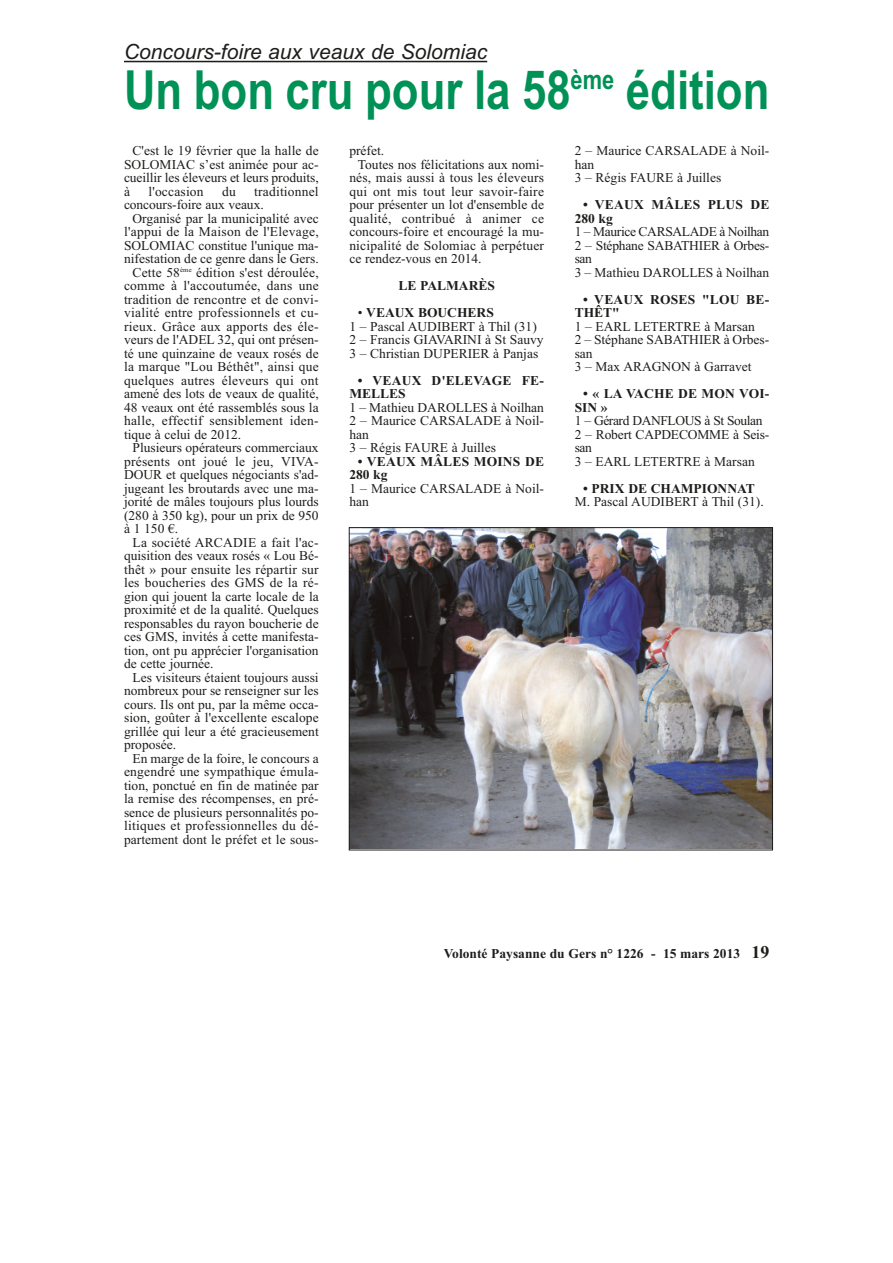
<style>
.page{position:relative;width:893px;height:1263px;background:#fff}
.page>*{position:absolute;margin:0;border:0;box-sizing:border-box;transform-origin:0 0}
.t1{font:700 54px "Arial";color:#009156;scale:.81 1}
.t2{font:italic 21px "Arial";color:#1d1d1b}
.t3{font:13.5px/13.5px "Times New Roman";color:#1d1d1b}
.t4{font:13.5px "Times New Roman";letter-spacing:.02em;color:#1d1d1b}
.t5{font:700 13.5px/13.5px "Times New Roman";color:#1d1d1b}
.t6{font:700 13.5px/13.5px "Times New Roman";letter-spacing:.02em;color:#1d1d1b}
.s1{font-weight:700}
.s2{font-size:18px}
</style>
<div class="page">
<hr style="left:124px;top:61px;width:363px;height:1px;background:#1d1d1b">
<img style="left:351px;top:529px;width:419px;height:319px">
<div style="left:349px;top:527px;width:423px;height:323px;border:1px solid #1d1d1b"></div>
<h2 class="t2" style="left:124px;top:44px;width:364px">Concours-foire aux veaux de Solomiac</h2>
<h1 class="t1" style="left:124px;top:70px;width:798px">Un bon cru pour la 58<sup>ème</sup> édition</h1>
<p class="t3" style="left:124px;top:145px;width:196px;text-align:justify;text-indent:9px">C'est le 19 février que la halle de SOLOMIAC s’est animée pour ac&shy;cueillir les éleveurs et leurs produits, à</p>
<p class="t3" style="left:124px;top:186px;width:196px;text-indent:130px">traditionnel concours-foire aux veaux.</p>
<p class="t3" style="left:132px;top:213px;width:188px">Organisé par la municipalité avec</p>
<p class="t4" style="left:124px;top:227px;width:196px">l'appui de la Maison de l'Elevage,</p>
<p class="t3" style="left:124px;top:240px;width:196px">SOLOMIAC constitue l'unique ma-</p>
<p class="t3" style="left:124px;top:253px;width:196px">nifestation de ce genre dans le Gers.</p>
<p class="t3" style="left:132px;top:267px;width:188px">Cette 58<sup>ème</sup> édition s'est déroulée,</p>
<p class="t4" style="left:124px;top:281px;width:196px">comme à l'accoutumée, dans une</p>
<p class="t3" style="left:124px;top:294px;width:196px">tradition de rencontre et de convi-</p>
<p class="t4" style="left:124px;top:308px;width:196px">vialité entre professionnels et cu-</p>
<p class="t4" style="left:124px;top:322px;width:196px">rieux. Grâce aux apports des éle-</p>
<p class="t3" style="left:124px;top:334px;width:196px">veurs de l'ADEL 32, qui ont présen-</p>
<p class="t3" style="left:124px;top:348px;width:196px">té une quinzaine de veaux rosés de</p>
<p class="t3" style="left:124px;top:361px;width:196px">la marque "Lou Béthêt", ainsi que</p>
<p class="t4" style="left:124px;top:376px;width:196px">quelques autres éleveurs qui ont</p>
<p class="t3" style="left:124px;top:388px;width:196px">amené des lots de veaux de qualité,</p>
<p class="t3" style="left:124px;top:402px;width:196px">48 veaux ont été rassemblés sous la</p>
<p class="t4" style="left:124px;top:416px;width:196px">halle, effectif sensiblement iden-</p>
<p class="t3" style="left:124px;top:429px;width:119px">tique à celui de 2012.</p>
<p class="t3" style="left:132px;top:442px;width:188px">Plusieurs opérateurs commerciaux</p>
<p class="t4" style="left:124px;top:457px;width:196px">présents ont joué le jeu, VIVA-</p>
<p class="t3" style="left:124px;top:469px;width:196px">DOUR et quelques négociants s'ad-</p>
<p class="t3" style="left:124px;top:483px;width:196px">jugeant les broutards avec une ma-</p>
<p class="t3" style="left:124px;top:496px;width:196px">jorité de mâles toujours plus lourds</p>
<p class="t3" style="left:124px;top:510px;width:196px">(280 à 350 kg), pour un prix de 950</p>
<p class="t3" style="left:124px;top:523px;width:56px">à 1 150 €.</p>
<p class="t4" style="left:132px;top:538px;width:188px">La société ARCADIE a fait l'ac-</p>
<p class="t3" style="left:124px;top:550px;width:196px">quisition des veaux rosés « Lou Bé-</p>
<p class="t4" style="left:124px;top:565px;width:196px">thêt » pour ensuite les répartir sur</p>
<p class="t4" style="left:124px;top:578px;width:196px">les boucheries des GMS de la ré-</p>
<p class="t3" style="left:124px;top:591px;width:196px">gion qui jouent la carte locale de la</p>
<p class="t3" style="left:124px;top:604px;width:196px">proximité et de la qualité. Quelques</p>
<p class="t3" style="left:124px;top:618px;width:196px">responsables du rayon boucherie de</p>
<p class="t3" style="left:124px;top:631px;width:196px">ces GMS, invités à cette manifesta-</p>
<p class="t3" style="left:124px;top:645px;width:196px">tion, ont pu apprécier l'organisation</p>
<p class="t3" style="left:124px;top:658px;width:91px">de cette journée.</p>
<p class="t3" style="left:132px;top:672px;width:188px">Les visiteurs étaient toujours aussi</p>
<p class="t3" style="left:124px;top:685px;width:196px">nombreux pour se renseigner sur les</p>
<p class="t3" style="left:124px;top:699px;width:196px">cours. Ils ont pu, par la même occa-</p>
<p class="t3" style="left:124px;top:712px;width:196px">sion, goûter à l'excellente escalope</p>
<p class="t3" style="left:124px;top:726px;width:196px">grillée qui leur a été gracieusement</p>
<p class="t3" style="left:124px;top:739px;width:54px">proposée.</p>
<p class="t3" style="left:132px;top:753px;width:188px">En marge de la foire, le concours a</p>
<p class="t3" style="left:124px;top:766px;width:196px">engendré une sympathique émula-</p>
<p class="t3" style="left:124px;top:780px;width:196px">tion, ponctué en fin de matinée par</p>
<p class="t3" style="left:124px;top:793px;width:196px">la remise des récompenses, en pré-</p>
<p class="t3" style="left:124px;top:807px;width:196px">sence de plusieurs personnalités po-</p>
<p class="t4" style="left:124px;top:821px;width:196px">litiques et professionnelles du dé-</p>
<p class="t3" style="left:124px;top:834px;width:196px">partement dont le préfet et le sous-</p>
<p class="t3" style="left:148px;top:186px;width:57px">l'occasion</p>
<p class="t3" style="left:222px;top:186px;width:15px">du</p>
<p class="t3" style="left:349px;top:145px;width:36px">préfet.</p>
<p class="t3" style="left:358px;top:159px;width:188px">Toutes nos félicitations aux nomi-</p>
<p class="t3" style="left:349px;top:172px;width:196px">nés, mais aussi à tous les éleveurs</p>
<p class="t4" style="left:349px;top:187px;width:196px">qui ont mis tout leur savoir-faire</p>
<p class="t3" style="left:349px;top:199px;width:196px">pour présenter un lot d'ensemble de</p>
<p class="t4" style="left:349px;top:214px;width:196px">qualité, contribué à animer ce</p>
<p class="t3" style="left:349px;top:226px;width:196px">concours-foire et encouragé la mu-</p>
<p class="t3" style="left:349px;top:240px;width:196px">nicipalité de Solomiac à perpétuer</p>
<p class="t3" style="left:349px;top:253px;width:134px">ce rendez-vous en 2014.</p>
<p class="t5" style="left:398px;top:281px;width:98px">LE PALMARÈS</p>
<p class="t3" style="left:349px;top:307px;width:196px;text-indent:9px">• <span class="s1">VEAUX BOUCHERS<br></span>1 – Pascal AUDIBERT à Thil (31)<br>2 – Francis GIAVARINI à St Sauvy<br>3 – Christian DUPERIER à Panjas</p>
<p class="t6" style="left:349px;top:375px;width:196px;text-indent:9px">• VEAUX D'ELEVAGE FE-<br>MELLES</p>
<p class="t3" style="left:349px;top:402px;width:196px">1 – Mathieu DAROLLES à Noilhan<br>2 – Maurice CARSALADE à Noil&shy;han<br>3 – Régis FAURE à Juilles</p>
<p class="t5" style="left:349px;top:456px;width:196px;text-indent:9px">• VEAUX MÂLES MOINS DE<br>280 kg</p>
<p class="t3" style="left:349px;top:483px;width:196px">1 – Maurice CARSALADE à Noil&shy;han</p>
<p class="t3" style="left:574px;top:145px;width:196px">2 – Maurice CARSALADE à Noil&shy;han<br>3 – Régis FAURE à Juilles</p>
<p class="t6" style="left:574px;top:200px;width:196px;text-indent:9px">• VEAUX MÂLES PLUS DE<br>280 kg</p>
<p class="t3" style="left:574px;top:226px;width:196px">1 – Maurice CARSALADE à Noilhan<br>2 – Stéphane SABATHIER à Orbes&shy;san<br>3 – Mathieu DAROLLES à Noilhan</p>
<p class="t6" style="left:574px;top:294px;width:196px;text-indent:9px">• VEAUX ROSES "LOU BE-<br>THÊT"</p>
<p class="t3" style="left:574px;top:321px;width:196px">1 – EARL LETERTRE à Marsan<br>2 – Stéphane SABATHIER à Orbes&shy;san<br>3 – Max ARAGNON à Garravet</p>
<p class="t5" style="left:574px;top:389px;width:196px;text-indent:9px">• « LA VACHE DE MON VOI-<br>SIN »</p>
<p class="t3" style="left:574px;top:415px;width:196px">1 – Gérard DANFLOUS à St Soulan<br>2 – Robert CAPDECOMME à Seis&shy;san<br>3 – EARL LETERTRE à Marsan</p>
<p class="t5" style="left:583px;top:483px;width:173px">• PRIX DE CHAMPIONNAT</p>
<p class="t3" style="left:574px;top:496px;width:190px">M. Pascal AUDIBERT à Thil (31).</p>
<p class="t5" style="left:444px;top:948px;width:327px">Volonté Paysanne du Gers n° 1226 - 15 mars 2013 <span class="s2">19</span></p>
</div>
